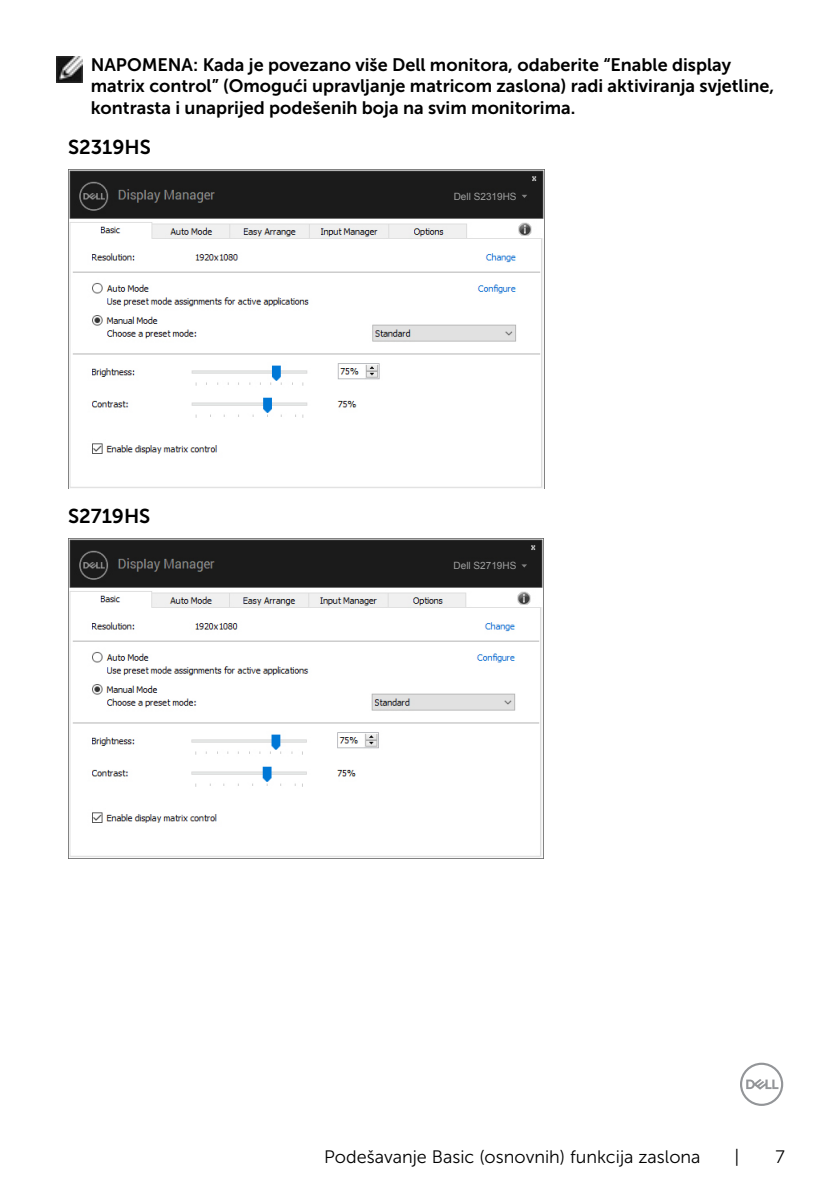
<style>
.page{position:relative;width:840px;height:1191px;background:#fff}
.page>*{position:absolute;margin:0;border:0;box-sizing:border-box;transform-origin:0 0}
.t1{font:20px "Museo Sans For Dell 700";color:#000}
.t2{font:18px/21.6px "Museo Sans For Dell 700";color:#000}
.t3{font:18px "Museo Sans For Dell 300";color:#000}
.t4{font:10px "Arial";color:#9fa0a0}
</style>
<div class="page">
<svg style="left:740px;top:1062px;width:42px;height:44px"></svg>
<img style="left:57px;top:57px;width:25px;height:25px">
<img style="left:68px;top:169px;width:475px;height:319px">
<div style="left:451px;top:190px;width:67px;height:12px;background:#1b1b1b"></div>
<svg style="left:520px;top:193px;width:8px;height:6px"></svg>
<svg style="left:521px;top:195px;width:6px;height:3px"></svg>
<img style="left:68px;top:539px;width:475px;height:319px">
<div style="left:451px;top:560px;width:67px;height:11px;background:#1b1b1b"></div>
<div style="left:520px;top:563px;width:8px;height:5px;background:#1b1b1b"></div>
<svg style="left:521px;top:564px;width:6px;height:3px"></svg>
<p class="t2" style="left:91px;top:54px;width:684px">NAPOMENA: Kada je povezano više Dell monitora, odaberite “Enable display matrix control” (Omogući upravljanje matricom zaslona) radi aktiviranja svjetline, kontrasta i unaprijed podešenih boja na svim monitorima.</p>
<p class="t1" style="left:68px;top:136px;width:84px">S2319HS</p>
<p class="t4" style="left:453px;top:189px;width:64px">Dell S2319HS</p>
<p class="t1" style="left:68px;top:504px;width:84px">S2719HS</p>
<p class="t4" style="left:453px;top:559px;width:64px">Dell S2719HS</p>
<p class="t3" style="left:324px;top:1146px;width:378px">Podešavanje Basic (osnovnih) funkcija zaslona</p>
<p class="t3" style="left:734px;top:1146px;width:6px">|</p>
<p class="t3" style="left:775px;top:1146px;width:11px">7</p>
</div>
